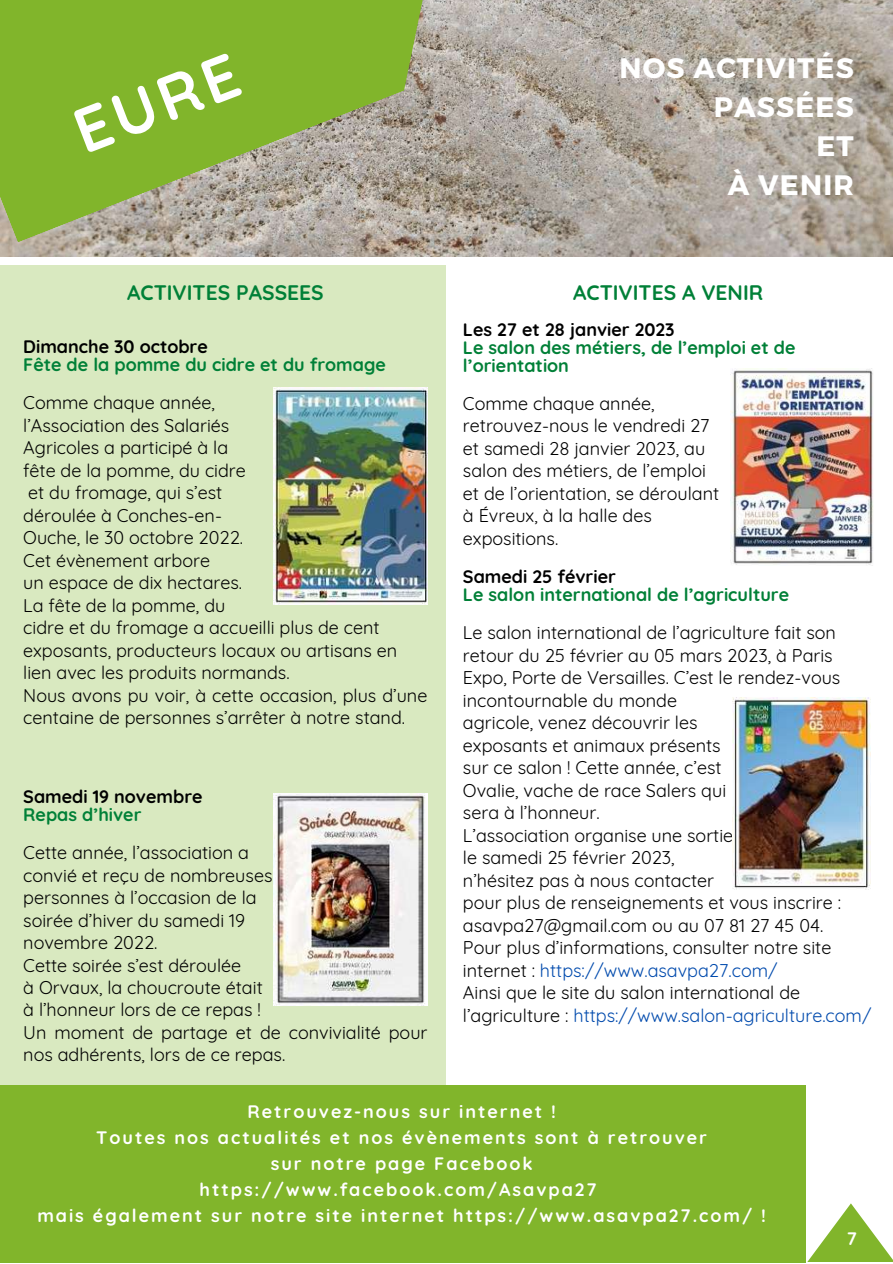
<style>
.page{position:relative;width:893px;height:1264px;background:#fff}
.page>*{position:absolute;margin:0;border:0;box-sizing:border-box;transform-origin:0 0}
.t1{font:700 63px "Quicksand";color:#fff}
.t2{font:700 28.2px/39px "Montserrat";letter-spacing:.04em;color:#fff;text-align:right}
.t3{font:700 21px "Quicksand";color:#008037}
.t4{font:18px/22.5px "Quicksand";color:#000}
.t5{font:700 18px/25.8px "Quicksand";letter-spacing:.11em;color:#fff;text-align:center}
.t6{font:700 18px/18px "Quicksand";color:#008037}
.t7{font:700 18px "Quicksand";color:#000}
.t8{font:700 18px "Quicksand";color:#fffffe}
.s1{color:#004aad}
</style>
<div class="page">
<div style="left:0;top:265px;width:446px;height:997px;background:#d9e9c0"></div>
<img style="left:0;top:0;width:892px;height:256px">
<svg style="left:0;top:0;width:460px;height:242px;fill:#81b52b"></svg>
<div style="left:0;top:1085px;width:805px;height:177px;background:#81b52b"></div>
<svg style="left:807px;top:1203px;width:85px;height:59px"></svg>
<img style="left:273px;top:387px;width:154px;height:217px">
<img style="left:273px;top:793px;width:154px;height:212px">
<img style="left:730px;top:368px;width:143px;height:198px">
<img style="left:732px;top:697px;width:138px;height:192px">
<h1 class="t1" style="left:62px;top:96px;width:173px;rotate:-21deg">EURE</h1>
<p class="t3" style="left:127px;top:279px;width:198px">ACTIVITES PASSEES</p>
<p class="t7" style="left:23px;top:335px;width:186px">Dimanche 30 octobre</p>
<p class="t6" style="left:23px;top:355px;width:364px">Fête de la pomme du cidre et du fromage</p>
<p class="t4" style="left:23px;top:391px;width:405px">Comme chaque année,<br>l’Association des Salariés<br>Agricoles a participé à la<br>fête de la pomme, du cidre<br>et du fromage, qui s’est<br>déroulée à Conches-en-<br>Ouche, le 30 octobre 2022.<br>Cet évènement arbore<br>un espace de dix hectares.<br>La fête de la pomme, du<br>cidre et du fromage a accueilli plus de cent exposants, producteurs locaux ou artisans en lien avec les produits normands.<br>Nous avons pu voir, à cette occasion, plus d’une centaine de personnes s’arrêter à notre stand.</p>
<p class="t7" style="left:23px;top:784px;width:181px">Samedi 19 novembre</p>
<p class="t6" style="left:23px;top:805px;width:120px">Repas d’hiver</p>
<p class="t4" style="left:23px;top:841px;width:406px">Cette année, l’association a<br>convié et reçu de nombreuses<br>personnes à l’occasion de la<br>soirée d’hiver du samedi 19<br>novembre 2022.<br>Cette soirée s’est déroulée<br>à Orvaux, la choucroute était<br>à l’honneur lors de ce repas !<br>Un moment de partage et de convivialité pour nos adhérents, lors de ce repas.</p>
<h2 class="t2" style="left:619px;top:47px;width:236px">NOS ACTIVITÉS<br>PASSÉES<br>ET<br>À VENIR</h2>
<p class="t3" style="left:573px;top:279px;width:192px">ACTIVITES A VENIR</p>
<p class="t7" style="left:463px;top:318px;width:213px">Les 27 et 28 janvier 2023</p>
<p class="t6" style="left:463px;top:338px;width:334px">Le salon des métiers, de l’emploi et de l’orientation</p>
<p class="t4" style="left:463px;top:392px;width:258px">Comme chaque année, retrouvez-nous le vendredi 27 et samedi 28 janvier 2023, au salon des métiers, de l’emploi et de l’orientation, se déroulant à Évreux, à la halle des expositions.</p>
<p class="t7" style="left:463px;top:565px;width:154px">Samedi 25 février</p>
<p class="t6" style="left:463px;top:585px;width:327px">Le salon international de l’agriculture</p>
<p class="t4" style="left:463px;top:621px;width:410px">Le salon international de l’agriculture fait son retour du 25 février au 05 mars 2023, à Paris Expo, Porte de Versailles. C’est le rendez-vous incontournable du monde<br>agricole, venez découvrir les<br>exposants et animaux présents<br>sur ce salon ! Cette année, c’est<br>Ovalie, vache de race Salers qui<br>sera à l’honneur.<br>L’association organise une sortie<br>le samedi 25 février 2023,<br>n’hésitez pas à nous contacter<br>pour plus de renseignements et vous inscrire : asavpa27@gmail.com ou au 07 81 27 45 04.<br>Pour plus d’informations, consulter notre site internet : <span class="s1">https://www.asavpa27.com/<br></span>Ainsi que le site du salon international de l’agriculture : <span class="s1">https://www.salon-agriculture.com/</span></p>
<p class="t5" style="left:37px;top:1098px;width:730px">Retrouvez-nous sur internet !<br>Toutes nos actualités et nos évènements sont à retrouver<br>sur notre page Facebook<br>https://www.facebook.com/Asavpa27<br>mais également sur notre site internet https://www.asavpa27.com/ !</p>
<p class="t8" style="left:846px;top:1226px;width:12px">7</p>
</div>
